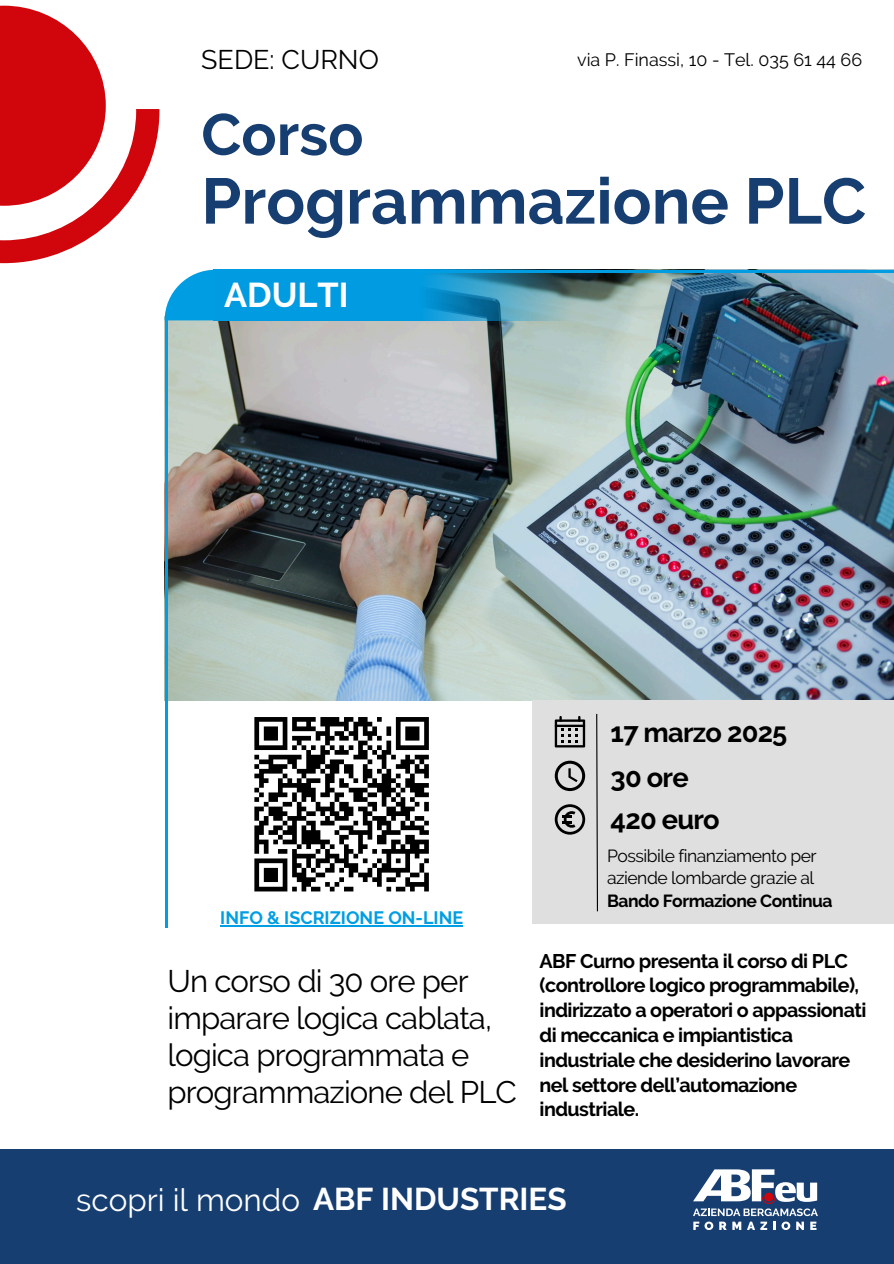
<style>
.page{position:relative;width:894px;height:1264px;background:#fff}
.page>*{position:absolute;margin:0;border:0;box-sizing:border-box;transform-origin:0 0}
.t1{font:700 64.2px "Raleway";color:#173e71}
.t2{font:700 58.2px "Raleway";color:#173e71}
.t3{font:700 34.35px "Raleway";color:#fff}
.t4{font:31.35px "Raleway";color:#fff}
.t5{font:31.05px/37px "Raleway";letter-spacing:-.03em;color:#000}
.t6{font:700 27.3px "Raleway";letter-spacing:-.03em;color:#000}
.t7{font:26.85px "Raleway";color:#000}
.t8{font:700 19.65px/24.8px "Raleway";letter-spacing:-.03em;color:#000}
.t9{font:18px "Raleway";color:#000}
.t10{font:700 17.85px "Raleway";color:#009ee3}
.t11{font:17.55px/22.5px "Raleway";letter-spacing:-.03em;color:#000}
.t12{font:700 17.55px "Raleway";letter-spacing:-.03em;color:#000}
.s1{font-weight:700}
</style>
<div class="page">
<svg style="left:0;top:6px;width:159px;height:257px"></svg>
<img style="left:167px;top:272px;width:725px;height:429px">
<img style="left:215px;top:270px;width:368px;height:50px">
<svg style="left:165px;top:270px;width:50px;height:50px"></svg>
<hr style="left:165px;top:320px;width:2px;height:607px;background:#009de2">
<hr style="left:246px;top:270px;width:647px;height:2px;background:#009de2">
<div style="left:0;top:1148px;width:893px;height:115px;background:#173e71"></div>
<svg style="left:693px;top:1169px;width:124px;height:60px"></svg>
<div style="left:532px;top:700px;width:361px;height:224px;background:#dfdfdf"></div>
<svg style="left:596px;top:713px;width:2px;height:199px"></svg>
<svg style="left:554px;top:716px;width:31px;height:31px"></svg>
<svg style="left:554px;top:760px;width:31px;height:31px"></svg>
<svg style="left:554px;top:804px;width:31px;height:30px"></svg>
<hr style="left:220px;top:925px;width:243px;height:1px;background:#009ee3">
<svg style="left:254px;top:717px;width:175px;height:175px"></svg>
<p class="t7" style="left:201px;top:44px;width:179px">SEDE: CURNO</p>
<p class="t9" style="left:577px;top:49px;width:286px">via P. Finassi, 10 - Tel. 035 61 44 66</p>
<p class="t2" style="left:201px;top:100px;width:164px">Corso</p>
<p class="t1" style="left:201px;top:163px;width:666px">Programmazione PLC</p>
<p class="t3" style="left:224px;top:274px;width:126px">ADULTI</p>
<h2 class="t10" style="left:220px;top:907px;width:244px">INFO &amp; ISCRIZIONE ON-LINE</h2>
<p class="t5" style="left:167px;top:962px;width:351px">Un corso di 30 ore per imparare logica cablata, logica programmata e programmazione del PLC</p>
<p class="t6" style="left:610px;top:716px;width:178px">17 marzo 2025</p>
<h4 class="t6" style="left:610px;top:760px;width:79px">30 ore</h4>
<p class="t6" style="left:610px;top:803px;width:111px">420 euro</p>
<h5 class="t11" style="left:607px;top:844px;width:211px">Possibile finanziamento per aziende lombarde grazie al</h5>
<h5 class="t12" style="left:607px;top:890px;width:227px">Bando Formazione Continua</h5>
<p class="t8" style="left:539px;top:948px;width:328px">ABF Curno presenta il corso di PLC (controllore logico programmabile), indirizzato a operatori o appassionati di meccanica e impiantistica industriale che desiderino lavorare nel settore dell’automazione industriale.</p>
<h1 class="t4" style="left:76px;top:1181px;width:492px">scopri il mondo <span class="s1">ABF INDUSTRIES</span></h1>
</div>
